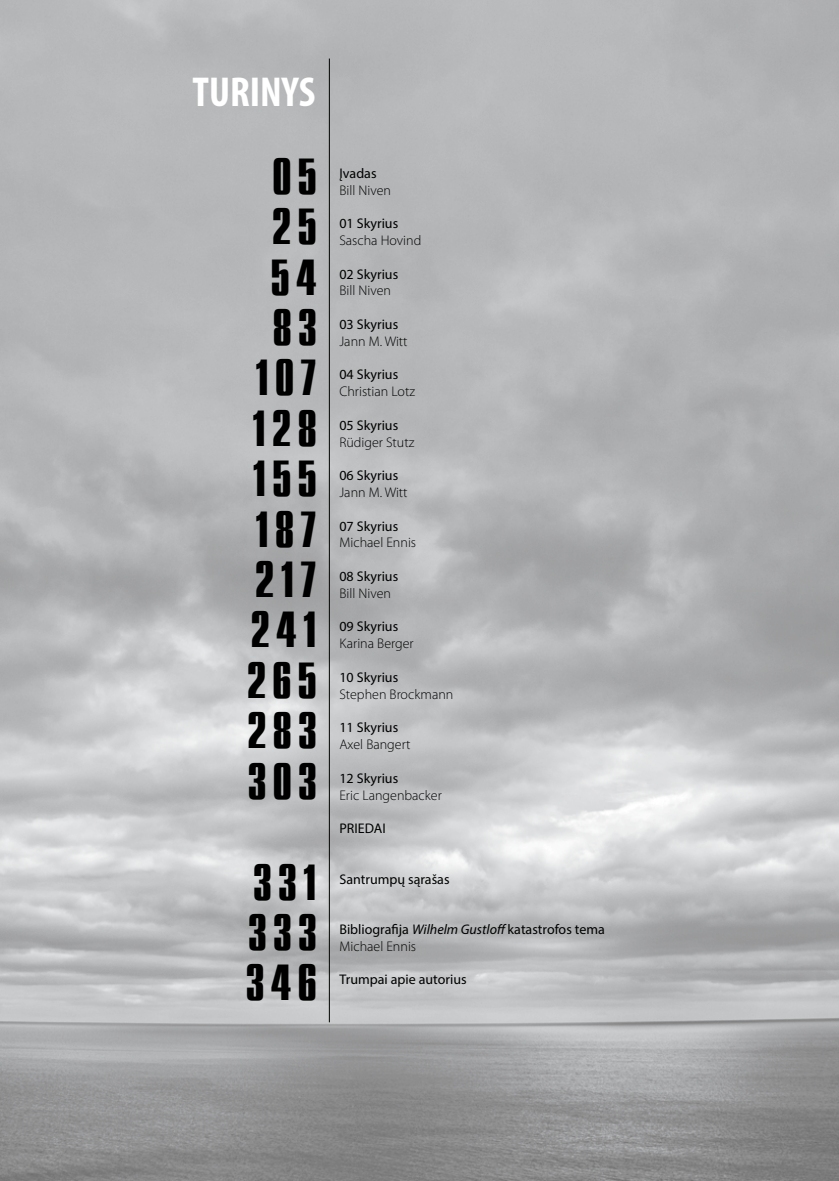
<style>
.page{position:relative;width:839px;height:1181px;background:#fff}
.page>*{position:absolute;margin:0;border:0;box-sizing:border-box;transform-origin:0 0}
.t1{font:700 42px/50.4px "Ukrainian Compact";letter-spacing:.1em;color:#000;text-align:right}
.t2{font:700 condensed 42px "Myriad Pro";color:#fff}
.t3{font:14px/16.8px "Myriad Pro";color:#000}
.t4{font:300 14px "Myriad Pro";color:#000}
.s1{font-style:italic}
.s2{font-weight:300}
</style>
<div class="page">
<hr style="left:329px;top:59px;width:1px;height:963px;background:#000">
<h1 class="t2" style="left:192px;top:66px;width:124px">TURINYS</h1>
<h1 class="t1" style="left:246px;top:152px;width:73px">05<br>25<br>54<br>83<br>107<br>128<br>155<br>187<br>217<br>241<br>265<br>283<br>303</h1>
<h1 class="t1" style="left:245px;top:858px;width:74px;text-align:justify">331<br>333<br>346</h1>
<p class="t3" style="left:339px;top:164px;width:39px">Įvadas</p>
<p class="t4" style="left:339px;top:181px;width:53px">Bill Niven</p>
<p class="t3" style="left:339px;top:215px;width:60px">01 Skyrius</p>
<p class="t4" style="left:339px;top:232px;width:83px">Sascha Hovind</p>
<p class="t3" style="left:339px;top:265px;width:60px">02 Skyrius</p>
<p class="t4" style="left:339px;top:282px;width:53px">Bill Niven</p>
<p class="t3" style="left:339px;top:316px;width:60px">03 Skyrius</p>
<p class="t4" style="left:339px;top:333px;width:70px">Jann M. Witt</p>
<p class="t3" style="left:339px;top:366px;width:60px">04 Skyrius</p>
<p class="t4" style="left:339px;top:383px;width:77px">Christian Lotz</p>
<p class="t3" style="left:339px;top:416px;width:60px">05 Skyrius</p>
<p class="t4" style="left:339px;top:433px;width:76px">Rüdiger Stutz</p>
<p class="t3" style="left:339px;top:467px;width:60px">06 Skyrius</p>
<p class="t4" style="left:339px;top:484px;width:70px">Jann M. Witt</p>
<p class="t3" style="left:339px;top:517px;width:60px">07 Skyrius</p>
<p class="t4" style="left:339px;top:534px;width:78px">Michael Ennis</p>
<p class="t3" style="left:339px;top:568px;width:60px">08 Skyrius</p>
<p class="t4" style="left:339px;top:585px;width:53px">Bill Niven</p>
<p class="t3" style="left:339px;top:618px;width:60px">09 Skyrius</p>
<p class="t4" style="left:339px;top:635px;width:76px">Karina Berger</p>
<p class="t3" style="left:339px;top:668px;width:60px">10 Skyrius</p>
<p class="t4" style="left:339px;top:685px;width:115px">Stephen Brockmann</p>
<p class="t3" style="left:339px;top:719px;width:60px">11 Skyrius</p>
<p class="t4" style="left:339px;top:736px;width:73px">Axel Bangert</p>
<p class="t3" style="left:339px;top:769px;width:60px">12 Skyrius</p>
<p class="t4" style="left:339px;top:786px;width:104px">Eric Langenbacker</p>
<p class="t3" style="left:339px;top:820px;width:48px">PRIEDAI</p>
<p class="t3" style="left:339px;top:870px;width:112px">Santrumpų sąrašas</p>
<p class="t3" style="left:339px;top:920px;width:267px">Bibliografija <span class="s1">Wilhelm Gustloff</span> katastrofos tema<br><span class="s2">Michael Ennis</span></p>
<p class="t3" style="left:339px;top:971px;width:129px">Trumpai apie autorius</p>
</div>
